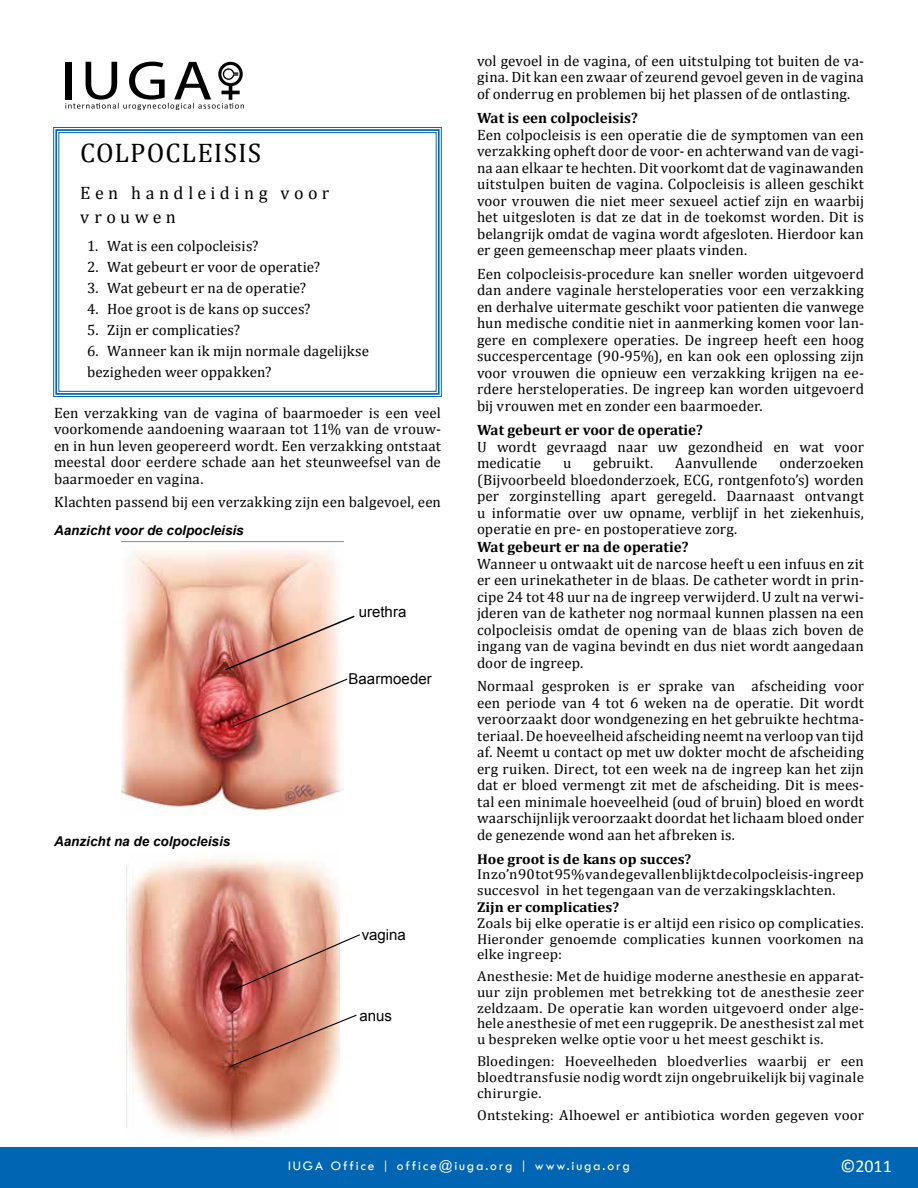
<style>
.page{position:relative;width:918px;height:1188px;background:#fff}
.page>*{position:absolute;margin:0;border:0;box-sizing:border-box;transform-origin:0 0}
.t1{font:27px "Cambria";letter-spacing:.04em;color:#000}
.t2{font:18px/24px "Cambria";letter-spacing:.25em;color:#000}
.t3{font:18px "Calibri";color:#fff}
.t4{font:15px/16.5px "Cambria";letter-spacing:.005em;color:#000;text-align:justify}
.t5{font:700 15px "Cambria";color:#000}
.t6{font:15px "Arial";color:#000}
.t7{font:14.25px/15.8px "Cambria";letter-spacing:.01em;color:#000;text-align:justify;scale:1.05 1}
.t8{font:700 14.25px "Cambria";color:#000;scale:1.05 1}
.t9{font:italic 700 13.5px "Arial";color:#000}
.t10{font:13.5px "Tw Cen";letter-spacing:.14em;color:#fff}
</style>
<div class="page">
<div style="left:0;top:1147px;width:918px;height:41px;background:#0066b3"></div>
<svg style="left:65px;top:62px;width:179px;height:48px"></svg>
<svg style="left:53px;top:127px;width:389px;height:270px"></svg>
<div style="left:55px;top:129px;width:385px;height:266px;border:2px solid #0066b3"></div>
<div style="left:58px;top:132px;width:379px;height:260px;border:1px solid #0066b3"></div>
<img style="left:122px;top:542px;width:221px;height:272px">
<img style="left:127px;top:857px;width:213px;height:283px">
<svg style="left:231px;top:1014px;width:126px;height:53px;background:#ce8d7b"></svg>
<svg style="left:233px;top:933px;width:127px;height:58px"></svg>
<img style="left:231px;top:678px;width:117px;height:50px">
<svg style="left:223px;top:614px;width:132px;height:58px;background:#e1ad9d"></svg>
<h1 class="t1" style="left:80px;top:136px;width:182px">COLPOCLEISIS</h1>
<p class="t2" style="left:80px;top:181px;width:251px">Een handleiding voor vrouwen</p>
<p class="t4" style="left:87px;top:237px;width:173px">1. Wat is een colpocleisis?</p>
<p class="t4" style="left:87px;top:258px;width:235px">2. Wat gebeurt er voor de operatie?</p>
<p class="t4" style="left:87px;top:279px;width:221px">3. Wat gebeurt er na de operatie?</p>
<p class="t4" style="left:87px;top:300px;width:225px">4. Hoe groot is de kans op succes?</p>
<p class="t4" style="left:87px;top:321px;width:155px">5. Zijn er complicaties?</p>
<p class="t4" style="left:87px;top:340px;width:284px;line-height:21px">6. Wanneer kan ik mijn normale dagelijkse bezigheden weer oppakken?</p>
<p class="t4" style="left:54px;top:404px;width:388px">Een verzakking van de vagina of baarmoeder is een veel voorkomende aandoening waaraan tot 11% van de vrouw&shy;en in hun leven geopereerd wordt. Een verzakking ontstaat meestal door eerdere schade aan het steunweefsel van de baarmoeder en vagina.</p>
<p class="t4" style="left:54px;top:493px;width:389px">Klachten passend bij een verzakking zijn een balgevoel, een</p>
<p class="t9" style="left:54px;top:521px;width:191px">Aanzicht voor de colpocleisis</p>
<p class="t6" style="left:359px;top:602px;width:49px">urethra</p>
<p class="t9" style="left:54px;top:832px;width:178px">Aanzicht na de colpocleisis</p>
<p class="t6" style="left:349px;top:669px;width:85px">Baarmoeder</p>
<p class="t6" style="left:362px;top:925px;width:46px">vagina</p>
<p class="t6" style="left:359px;top:1006px;width:34px">anus</p>
<p class="t4" style="left:477px;top:52px;width:389px">vol gevoel in de vagina, of een uitstulping tot buiten de va&shy;gina. Dit kan een zwaar of zeurend gevoel geven in de vagina of onderrug en problemen bij het plassen of de ontlasting.</p>
<p class="t5" style="left:477px;top:108px;width:162px">Wat is een colpocleisis?</p>
<p class="t4" style="left:477px;top:126px;width:389px">Een colpocleisis is een operatie die de symptomen van een verzakking opheft door de voor- en achterwand van de vagi&shy;na aan elkaar te hechten. Dit voorkomt dat de vaginawanden uitstulpen buiten de vagina. Colpocleisis is alleen geschikt voor vrouwen die niet meer sexueel actief zijn en waarbij het uitgesloten is dat ze dat in de toekomst worden. Dit is belangrijk omdat de vagina wordt afgesloten. Hierdoor kan er geen gemeenschap meer plaats vinden.</p>
<p class="t4" style="left:477px;top:265px;width:389px">Een colpocleisis-procedure kan sneller worden uitgevoerd dan andere vaginale hersteloperaties voor een verzakking en derhalve uitermate geschikt voor patienten die vanwege hun medische conditie niet in aanmerking komen voor lan&shy;gere en complexere operaties. De ingreep heeft een hoog succespercentage (90-95%), en kan ook een oplossing zijn voor vrouwen die opnieuw een verzakking krijgen na ee&shy;rdere hersteloperaties. De ingreep kan worden uitgevoerd bij vrouwen met en zonder een baarmoeder.</p>
<p class="t5" style="left:477px;top:420px;width:228px">Wat gebeurt er voor de operatie?</p>
<p class="t4" style="left:477px;top:438px;width:389px">U wordt gevraagd naar uw gezondheid en wat voor medicatie</p>
<p class="t4" style="left:477px;top:455px;width:388px;text-indent:302px">onderzoeken (Bijvoorbeeld bloedonderzoek, ECG, rontgenfoto’s) worden per zorginstelling apart geregeld. Daarnaast ontvangt u informatie over uw opname, verblijf in het ziekenhuis, operatie en pre- en postoperatieve zorg.</p>
<p class="t5" style="left:477px;top:537px;width:213px">Wat gebeurt er na de operatie?</p>
<p class="t4" style="left:477px;top:555px;width:388px">Wanneer u ontwaakt uit de narcose heeft u een infuus en zit er een urinekatheter in de blaas. De catheter wordt in prin&shy;cipe 24 tot 48 uur na de ingreep verwijderd. U zult na verwi&shy;jderen van de katheter nog normaal kunnen plassen na een colpocleisis omdat de opening van de blaas zich boven de ingang van de vagina bevindt en dus niet wordt aangedaan door de ingreep.</p>
<p class="t4" style="left:477px;top:678px;width:389px">Normaal gesproken is er sprake van afscheiding voor een periode van 4 tot 6 weken na de operatie. Dit wordt veroorzaakt door wondgenezing en het gebruikte hechtma&shy;teriaal. De hoeveelheid afscheiding neemt na verloop van tijd af. Neemt u contact op met uw dokter mocht de afscheiding erg ruiken. Direct, tot een week na de ingreep kan het zijn dat er bloed vermengt zit met de afscheiding. Dit is mees&shy;tal een minimale hoeveelheid (oud of bruin) bloed en wordt waarschijnlijk veroorzaakt doordat het lichaam bloed onder de genezende wond aan het afbreken is.</p>
<p class="t8" style="left:477px;top:849px;width:206px">Hoe groot is de kans op succes?</p>
<p class="t7" style="left:477px;top:866px;width:370px">In zo’n 90 tot 95% van de gevallen blijkt de colpocleisis-ingreep succesvol in het tegengaan van de verzakingsklachten.</p>
<p class="t8" style="left:477px;top:897px;width:137px">Zijn er complicaties?</p>
<p class="t7" style="left:477px;top:915px;width:370px">Zoals bij elke operatie is er altijd een risico op complicaties.<br>Hieronder genoemde complicaties kunnen voorkomen na elke ingreep:</p>
<p class="t7" style="left:477px;top:969px;width:370px">Anesthesie: Met de huidige moderne anesthesie en apparat&shy;uur zijn problemen met betrekking tot de anesthesie zeer zeldzaam. De operatie kan worden uitgevoerd onder alge&shy;hele anesthesie of met een ruggeprik. De anesthesist zal met u bespreken welke optie voor u het meest geschikt is.</p>
<p class="t7" style="left:477px;top:1054px;width:370px">Bloedingen: Hoeveelheden bloedverlies waarbij er een bloedtransfusie nodig wordt zijn ongebruikelijk bij vaginale chirurgie.</p>
<p class="t7" style="left:477px;top:1107px;width:370px">Ontsteking: Alhoewel er antibiotica worden gegeven voor</p>
<p class="t4" style="left:563px;top:455px;width:10px">u</p>
<p class="t4" style="left:593px;top:455px;width:62px">gebruikt.</p>
<p class="t4" style="left:675px;top:455px;width:84px">Aanvullende</p>
<p class="t10" style="left:288px;top:1158px;width:343px">IUGA Office | office@iuga.org | www.iuga.org</p>
<p class="t3" style="left:840px;top:1155px;width:53px">©2011</p>
</div>
